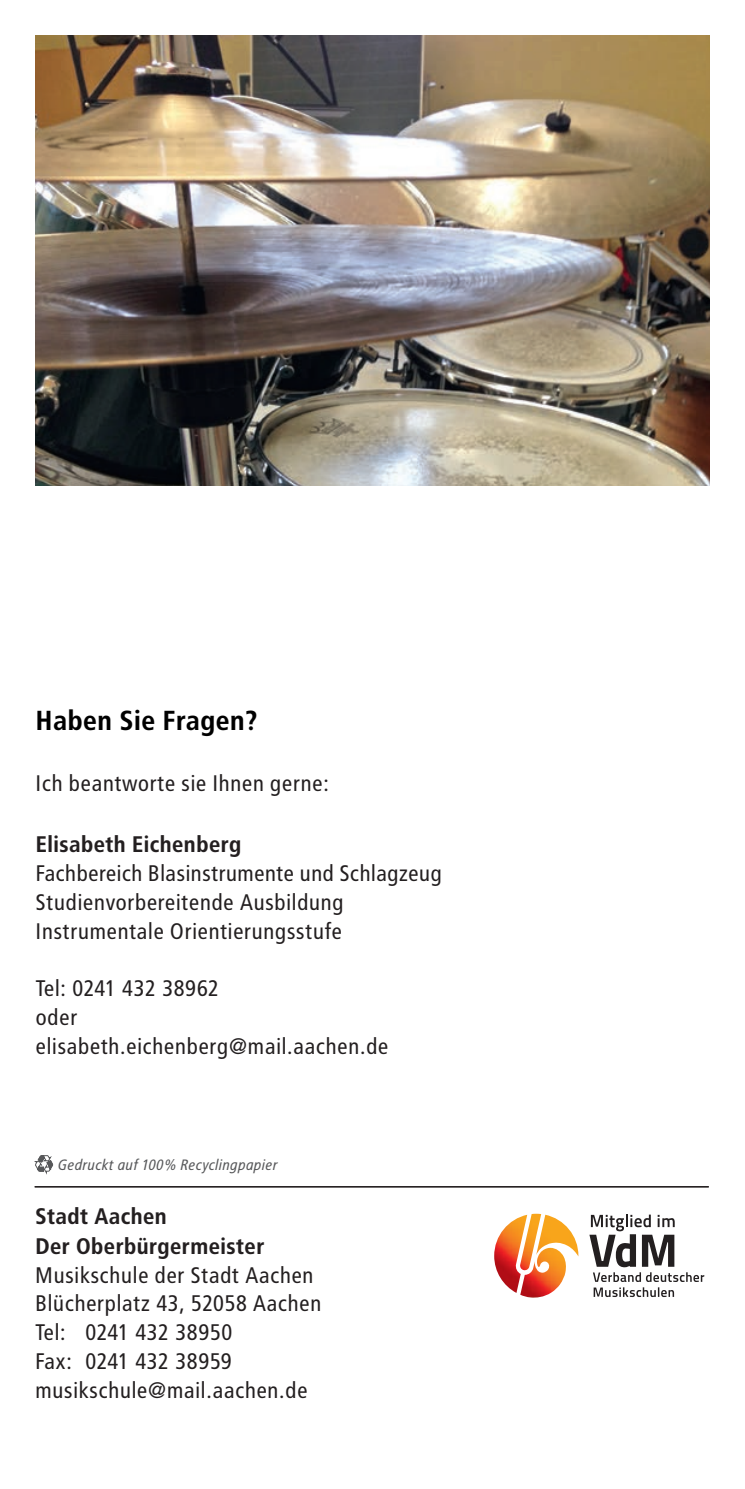
<style>
.page{position:relative;width:745px;height:1489px;background:#fff}
.page>*{position:absolute;margin:0;border:0;box-sizing:border-box;transform-origin:0 0}
.t1{font:700 27.5px "Transit";color:#000}
.t2{font:22.5px/28.8px "Transit";color:#231f20}
.t3{font:700 22.5px/30px "Transit";color:#231f20}
.t4{font:italic 15px "Transit";color:#57585a}
</style>
<div class="page">
<hr style="left:35px;top:1186px;width:673px;height:1px;background:#231f20">
<svg style="left:34px;top:1155px;width:19px;height:19px"></svg>
<img style="left:494px;top:1213px;width:84px;height:84px">
<svg style="left:593px;top:1287px;width:80px;height:9px"></svg>
<svg style="left:589px;top:1214px;width:114px;height:67px"></svg>
<img style="left:35px;top:35px;width:674px;height:450px">
<p class="t1" style="left:36px;top:703px;width:224px">Haben Sie Fragen?</p>
<p class="t2" style="left:36px;top:769px;width:295px">Ich beantworte sie Ihnen gerne:</p>
<p class="t3" style="left:36px;top:829px;width:207px">Elisabeth Eichenberg</p>
<p class="t2" style="left:36px;top:859px;width:408px">Fachbereich Blasinstrumente und Schlagzeug<br>Studienvorbereitende Ausbildung<br>Instrumentale Orientierungsstufe</p>
<p class="t2" style="left:36px;top:974px;width:354px">Tel: 0241 432 38962<br>oder elisabeth.eichenberg@mail.aachen.de</p>
<p class="t4" style="left:57px;top:1156px;width:221px">Gedruckt auf 100% Recyclingpapier</p>
<p class="t3" style="left:35px;top:1200px;width:231px">Stadt Aachen<br>Der Oberbürgermeister</p>
<p class="t2" style="left:35px;top:1260px;width:288px">Musikschule der Stadt Aachen<br>Blücherplatz 43, 52058 Aachen<br>Tel: 0241 432 38950<br>Fax: 0241 432 38959 musikschule@mail.aachen.de</p>
</div>
